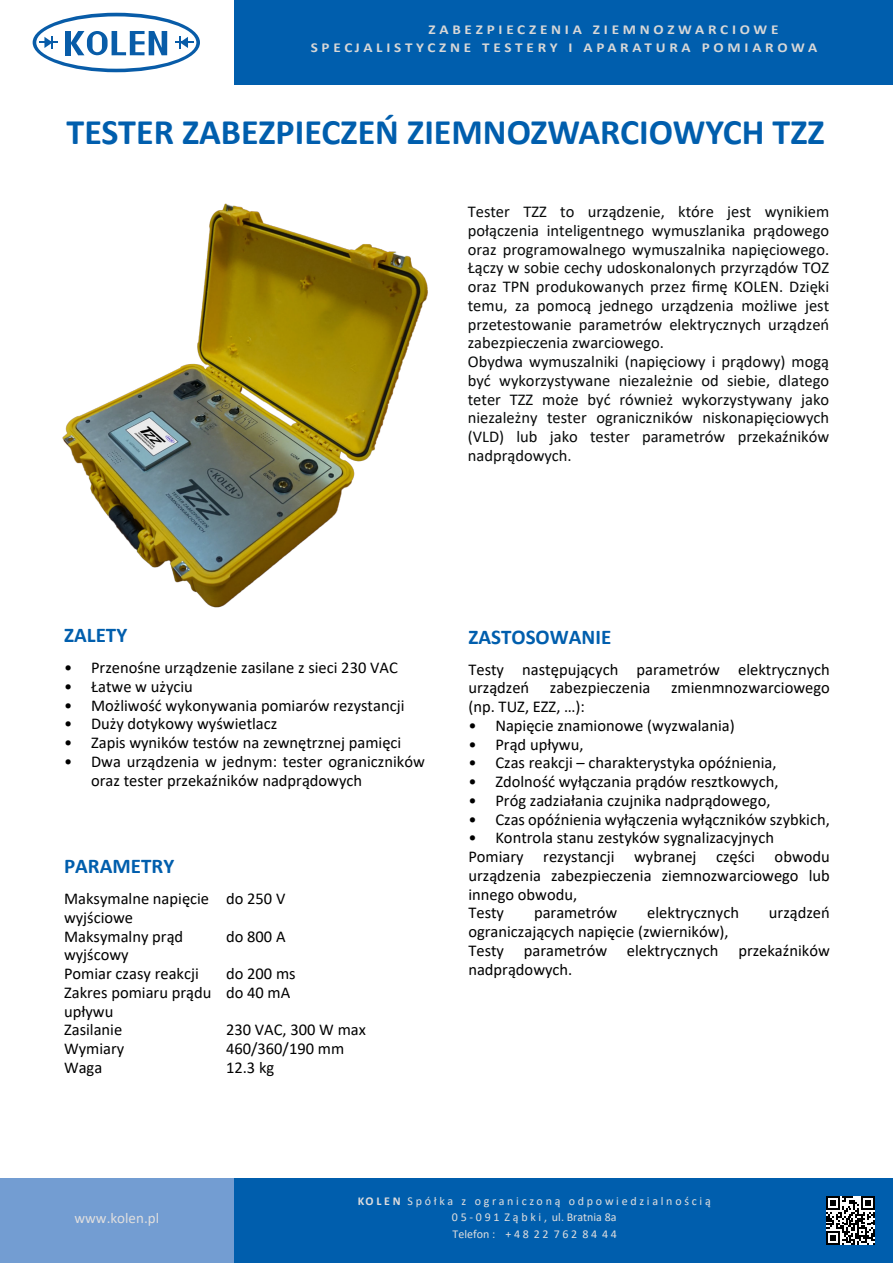
<style>
.page{position:relative;width:893px;height:1263px;background:#fff}
.page>*{position:absolute;margin:0;border:0;box-sizing:border-box;transform-origin:0 0}
.t1{font:700 36px "Calibri";color:#005ead}
.t2{font:700 21px "Calibri";color:#005ead}
.t3{font:16.5px/18.8px "Calibri";color:#000}
.t4{font:16.5px/18.8px "Calibri";color:#080a0a}
.t5{font:15px "Calibri";color:#dfdede}
.t6{font:700 13.65px/18.1px "Calibri";letter-spacing:.25em;color:#d7d7d7;scale:1.11 1}
.t7{font:12px/16.4px "Calibri";letter-spacing:.225em;color:#dfdede;text-align:center}
.s1{font-weight:700}
</style>
<div class="page">
<div style="left:234px;top:0;width:659px;height:85px;background:#005ead"></div>
<div style="left:234px;top:1178px;width:659px;height:85px;background:#005ead"></div>
<div style="left:0;top:1178px;width:234px;height:85px;background:#739dd2"></div>
<svg style="left:33px;top:13px;width:167px;height:59px"></svg>
<svg style="left:826px;top:1196px;width:49px;height:49px;background:#7b7b7b"></svg>
<img style="left:62px;top:203px;width:366px;height:405px">
<p class="t6" style="left:311px;top:22px;width:458px;text-indent:118px">ZABEZPIECZENIA ZIEMNOZWARCIOWE<br>SPECJALISTYCZNE TESTERY I APARATURA POMIAROWA</p>
<h1 class="t1" style="left:67px;top:117px;width:760px">TESTER ZABEZPIECZEŃ ZIEMNOZWARCIOWYCH TZZ</h1>
<p class="t4" style="left:468px;top:204px;width:363px">Tester TZZ to urządzenie, które jest wynikiem połączenia inteligentnego wymuszlanika prądowego oraz programowalnego wymuszalnika napięciowego.<br>Łączy w sobie cechy udoskonalonych przyrządów TOZ oraz TPN produkowanych przez firmę KOLEN. Dzięki temu, za pomocą jednego urządzenia możliwe jest przetestowanie parametrów elektrycznych urządzeń zabezpieczenia zwarciowego.<br>Obydwa wymuszalniki (napięciowy i prądowy) mogą być wykorzystywane niezależnie od siebie, dlatego teter TZZ może być również wykorzystywany jako niezależny tester ograniczników niskonapięciowych (VLD) lub jako tester parametrów przekaźników nadprądowych.</p>
<p class="t2" style="left:64px;top:627px;width:65px">ZALETY</p>
<p class="t3" style="left:64px;top:660px;width:335px">• Przenośne urządzenie zasilane z sieci 230 VAC</p>
<p class="t3" style="left:64px;top:678px;width:130px">• Łatwe w użyciu</p>
<p class="t3" style="left:64px;top:697px;width:342px">• Możliwość wykonywania pomiarów rezystancji</p>
<p class="t3" style="left:64px;top:716px;width:215px">• Duży dotykowy wyświetlacz</p>
<p class="t3" style="left:64px;top:735px;width:339px">• Zapis wyników testów na zewnętrznej pamięci</p>
<p class="t3" style="left:91px;top:753px;width:335px;text-indent:-27px">• Dwa urządzenia w jednym: tester ograniczników oraz tester przekaźników nadprądowych</p>
<p class="t2" style="left:64px;top:857px;width:112px">PARAMETRY</p>
<p class="t3" style="left:64px;top:890px;width:223px">Maksymalne napięcie do 250 V wyjściowe<br>Maksymalny prąd</p>
<p class="t3" style="left:226px;top:928px;width:61px">do 800 A</p>
<p class="t3" style="left:64px;top:947px;width:136px">wyjścowy<br>Pomiar czasy reakcji</p>
<p class="t3" style="left:64px;top:965px;width:233px;text-indent:162px">do 200 ms<br>Zakres pomiaru prądu do 40 mA upływu<br>Zasilanie</p>
<p class="t3" style="left:226px;top:1022px;width:141px">230 VAC, 300 W max</p>
<p class="t3" style="left:64px;top:1040px;width:62px">Wymiary</p>
<p class="t3" style="left:226px;top:1040px;width:120px">460/360/190 mm</p>
<p class="t3" style="left:64px;top:1059px;width:40px">Waga</p>
<p class="t3" style="left:226px;top:1059px;width:50px">12.3 kg</p>
<p class="t2" style="left:468px;top:628px;width:144px">ZASTOSOWANIE</p>
<p class="t3" style="left:468px;top:661px;width:363px;text-align:justify">Testy następujących parametrów elektrycznych urządzeń zabezpieczenia zmienmnozwarciowego (np. TUZ, EZZ, …):</p>
<p class="t3" style="left:468px;top:717px;width:268px">• Napięcie znamionowe (wyzwalania)</p>
<p class="t3" style="left:468px;top:736px;width:117px">• Prąd upływu,</p>
<p class="t3" style="left:468px;top:755px;width:310px">• Czas reakcji – charakterystyka opóźnienia,</p>
<p class="t3" style="left:468px;top:773px;width:312px">• Zdolność wyłączania prądów resztkowych,</p>
<p class="t3" style="left:468px;top:792px;width:304px">• Próg zadziałania czujnika nadprądowego,</p>
<p class="t3" style="left:468px;top:811px;width:363px">• Czas opóźnienia wyłączenia wyłączników szybkich,</p>
<p class="t3" style="left:468px;top:830px;width:363px">• Kontrola stanu zestyków sygnalizacyjnych<br>Pomiary rezystancji wybranej części obwodu urządzenia zabezpieczenia ziemnozwarciowego lub innego obwodu,<br>Testy</p>
<p class="t3" style="left:534px;top:905px;width:85px">parametrów</p>
<p class="t3" style="left:647px;top:905px;width:93px">elektrycznych</p>
<p class="t3" style="left:769px;top:905px;width:62px">urządzeń</p>
<p class="t3" style="left:468px;top:923px;width:363px">ograniczających napięcie (zwierników),<br>Testy parametrów elektrycznych przekaźników nadprądowych.</p>
<p class="t5" style="left:75px;top:1212px;width:86px">www.kolen.pl</p>
<p class="t7" style="left:358px;top:1194px;width:354px"><span class="s1">KOLEN</span> Spółka z ograniczoną odpowiedzialnością<br>05-091 Ząbki, ul.Bratnia8a<br>Telefon: +48 22 762 84 44</p>
</div>
